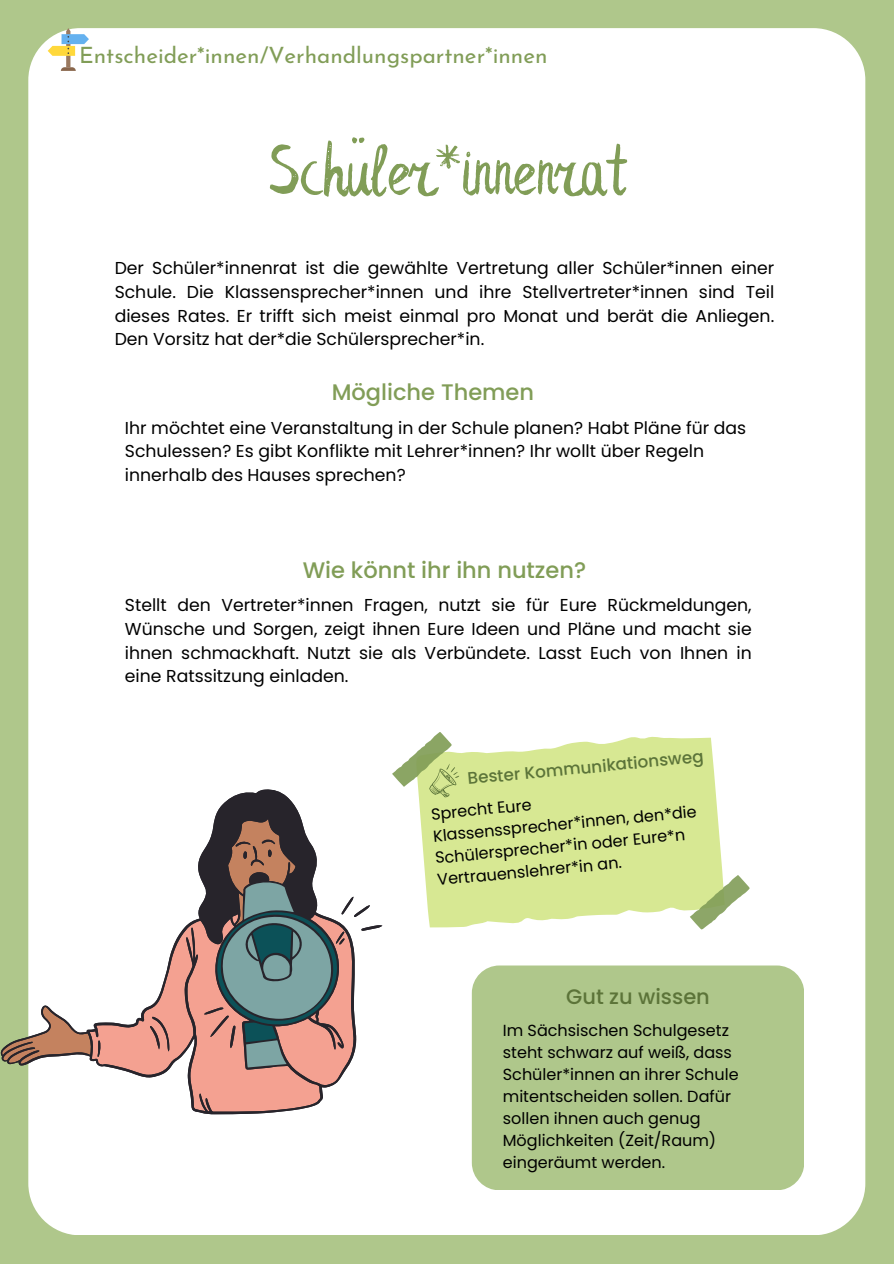
<style>
.page{position:relative;width:894px;height:1264px;background:#fff}
.page>*{position:absolute;margin:0;border:0;box-sizing:border-box;transform-origin:0 0}
.t1{font:75px "Leafy Extended";color:#819d57}
.t2{font:22.5px "Josefin Sans";color:#819d57}
.t3{font:500 22.5px "Poppins";color:#819d57}
.t4{font:500 21px "Poppins";color:#5c7439}
.t5{font:17.25px/23.7px "Poppins";color:#000;text-align:justify}
.t6{font:500 16.8px "Poppins";color:#5c7439}
.t7{font:16.05px/21.9px "Poppins";color:#000}
</style>
<div class="page">
<div style="left:0;top:0;width:893px;height:1263px;background:#afc78b"></div>
<div style="left:28px;top:28px;width:837px;height:1206px;background:#fff;border-radius:52px"></div>
<div style="left:471px;top:965px;width:332px;height:225px;background:#afc78b;border-radius:28px"></div>
<svg style="left:418px;top:736px;width:305px;height:192px;background:#dbea9f"></svg>
<svg style="left:687px;top:874px;width:63px;height:56px"></svg>
<svg style="left:392px;top:732px;width:67px;height:65px"></svg>
<svg style="left:0;top:789px;width:382px;height:325px"></svg>
<svg style="left:217px;top:881px;width:120px;height:186px;background:#7a807e"></svg>
<svg style="left:48px;top:28px;width:41px;height:43px"></svg>
<h2 class="t2" style="left:79px;top:46px;width:469px">Entscheider*innen/Verhandlungspartner*innen</h2>
<p class="t1" style="left:268px;top:140px;width:357px">Schüler*innenrat</p>
<h3 class="t5" style="left:115px;top:256px;width:661px">Der Schüler*innenrat ist die gewählte Vertretung aller Schüler*innen einer Schule. Die Klassensprecher*innen und ihre Stellvertreter*innen sind Teil dieses Rates. Er trifft sich meist einmal pro Monat und berät die Anliegen.<br>Den Vorsitz hat der*die Schülersprecher*in.</h3>
<p class="t3" style="left:331px;top:377px;width:204px">Mögliche Themen</p>
<h4 class="t5" style="left:125px;top:415px;width:622px;text-align:left">Ihr möchtet eine Veranstaltung in der Schule planen? Habt Pläne für das<br>Schulessen? Es gibt Konflikte mit Lehrer*innen? Ihr wollt über Regeln innerhalb des Hauses sprechen?</h4>
<h1 class="t3" style="left:303px;top:554px;width:285px">Wie könnt ihr ihn nutzen?</h1>
<p class="t5" style="left:125px;top:593px;width:628px">Stellt den Vertreter*innen Fragen, nutzt sie für Eure Rückmeldungen, Wünsche und Sorgen, zeigt ihnen Eure Ideen und Pläne und macht sie ihnen schmackhaft. Nutzt sie als Verbündete. Lasst Euch von Ihnen in eine Ratssitzung einladen.</p>
<h2 class="t6" style="left:466px;top:766px;width:238px;rotate:-5deg">Bester Kommunikationsweg</h2>
<p class="t7" style="left:430px;top:802px;width:266px;rotate:-5deg">Sprecht Eure<br>Klassenssprecher*innen, den*die<br>Schülersprecher*in oder Eure*n<br>Vertrauenslehrer*in an.</p>
<p class="t4" style="left:566px;top:981px;width:145px">Gut zu wissen</p>
<p class="t7" style="left:502px;top:1019px;width:237px">Im Sächsischen Schulgesetz steht schwarz auf weiß, dass<br>Schüler*innen an ihrer Schule mitentscheiden sollen. Dafür sollen ihnen auch genug<br>Möglichkeiten (Zeit/Raum) eingeräumt werden.</p>
</div>
